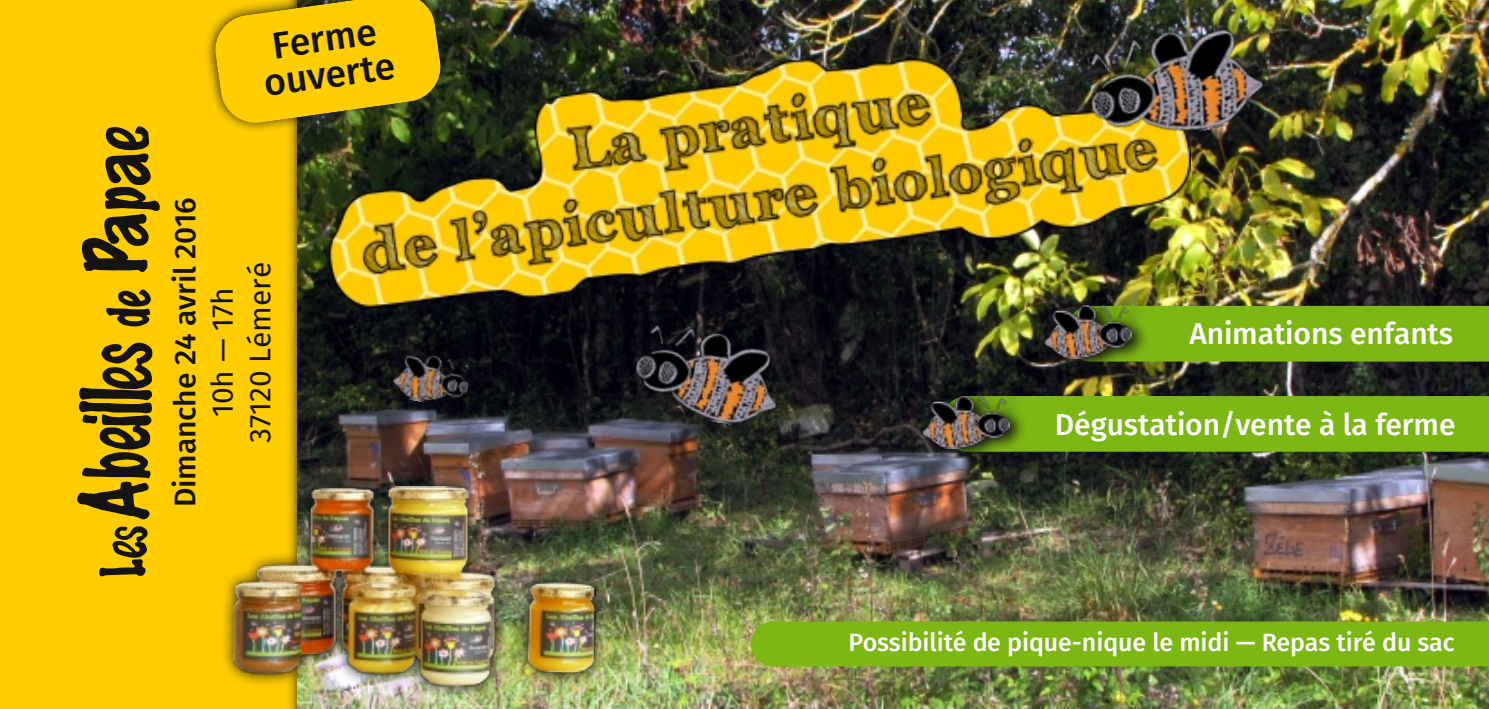
<style>
.page{position:relative;width:1489px;height:709px;background:#fff}
.page>*{position:absolute;margin:0;border:0;box-sizing:border-box;transform-origin:0 0}
.t1{font:500 37.5px/36.2px "Fira Sans";color:#161413;text-align:center}
.t2{font:500 30px "Fira Sans";letter-spacing:-.005em;color:#fff}
.t3{font:500 30px "Fira Sans";letter-spacing:-.005em;color:#161413}
.t4{font:30px/37.5px "Fira Sans";letter-spacing:-.005em;color:#161413;text-align:center}
.t5{font:500 25px "Fira Sans";letter-spacing:-.005em;color:#fff}
</style>
<div class="page">
<div style="left:0;top:0;width:298px;height:709px;background:#ffcd00"></div>
<img style="left:298px;top:0;width:1190px;height:709px">
<img style="left:330px;top:35px;width:860px;height:272px">
<img style="left:1080px;top:14px;width:191px;height:139px">
<div style="left:1151px;top:306px;width:337px;height:55px;background:#7cb713"></div>
<div style="left:1029px;top:396px;width:459px;height:56px;background:#7cb713"></div>
<img style="left:1038px;top:297px;width:113px;height:86px">
<img style="left:1044px;top:306px;width:87px;height:52px">
<img style="left:916px;top:387px;width:113px;height:87px">
<img style="left:921px;top:396px;width:88px;height:52px">
<img style="left:629px;top:320px;width:160px;height:112px">
<img style="left:387px;top:349px;width:85px;height:60px">
<div style="left:751px;top:621px;width:737px;height:45px;background:#7cb713"></div>
<img style="left:224px;top:472px;width:385px;height:237px">
<img style="left:233px;top:486px;width:362px;height:200px">
<svg style="left:77px;top:126px;width:83px;height:450px"></svg>
<img style="left:206px;top:0;width:253px;height:141px">
<svg style="left:211px;top:0;width:234px;height:127px"></svg>
<h1 class="t1" style="left:256px;top:29px;width:133px;rotate:-8deg">Ferme ouverte</h1>
<p class="t3" style="left:164px;top:507px;width:311px;rotate:-90deg">Dimanche 24 avril 2016</p>
<p class="t4" style="left:204px;top:442px;width:182px;rotate:-90deg">10h — 17h<br>37120 Lémeré</p>
<p class="t2" style="left:1189px;top:312px;width:265px">Animations enfants</p>
<p class="t2" style="left:1054px;top:403px;width:402px">Dégustation/vente à la ferme</p>
<p class="t5" style="left:848px;top:624px;width:607px">Possibilité de pique-nique le midi — Repas tiré du sac</p>
</div>
